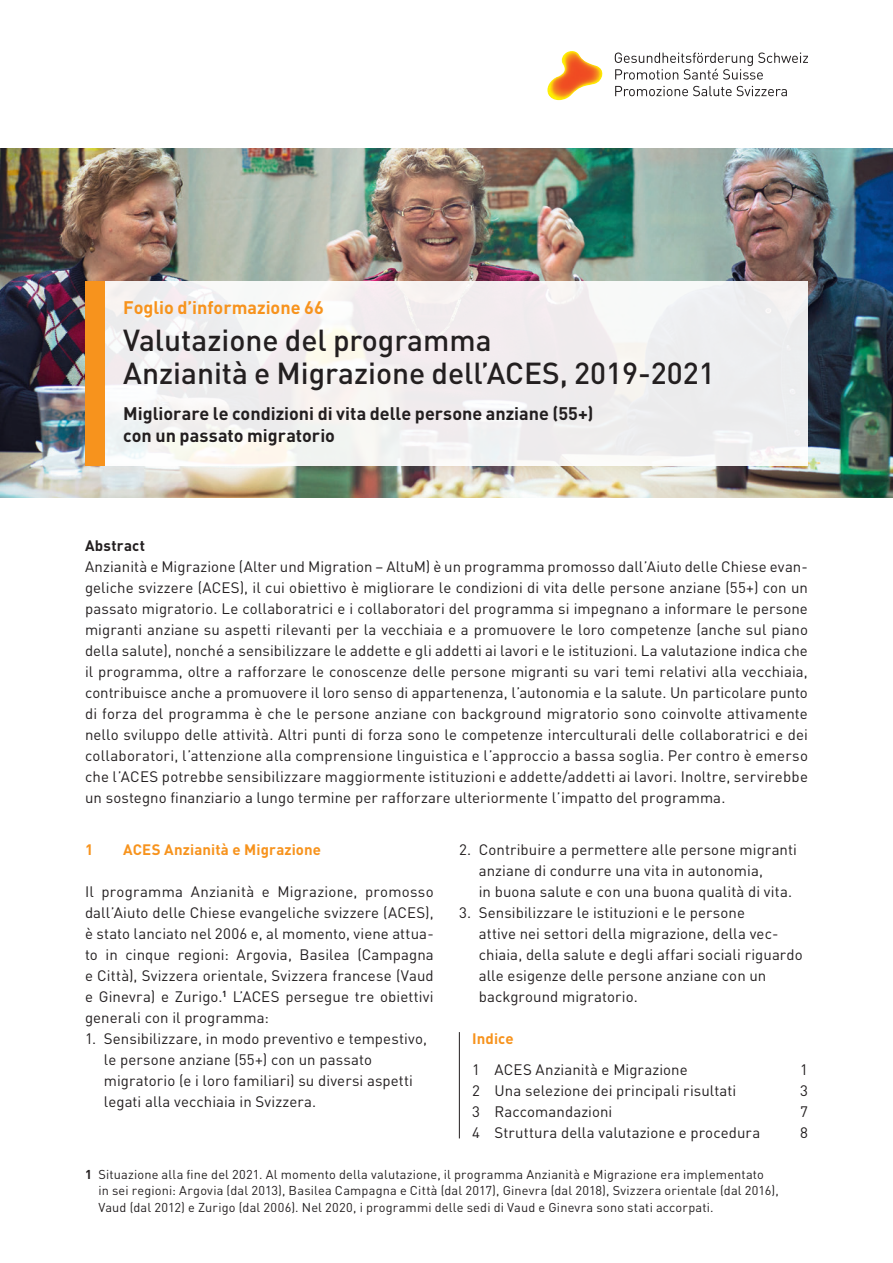
<style>
.page{position:relative;width:893px;height:1263px;background:#fff}
.page>*{position:absolute;margin:0;border:0;box-sizing:border-box;transform-origin:0 0}
.t1{font:500 30px/33px "DIN Pro";color:#231f20}
.t2{font:700 18px/22.5px "DIN Pro";color:#231f20}
.t3{font:700 18px "DIN Pro";color:#f7931d}
.t4{font:15px/21px "DIN Pro";letter-spacing:.005em;color:#231f20}
.t5{font:700 15px "DIN Pro";letter-spacing:.01em;color:#f7931d}
.t6{font:700 15px "DIN Pro";letter-spacing:.02em;color:#231f20}
.t7{font:12.75px/16.5px "DIN Pro";letter-spacing:.015em;color:#231f20}
.s1{font-weight:700}
</style>
<div class="page">
<img style="left:0;top:149px;width:893px;height:349px">
<div style="left:85px;top:281px;width:723px;height:185px;background:linear-gradient(to right,#f5f3f2,#efeeef)"></div>
<div style="left:85px;top:281px;width:19px;height:185px;background:#f7931d"></div>
<img style="left:547px;top:51px;width:56px;height:49px">
<svg style="left:615px;top:53px;width:193px;height:27px"></svg>
<svg style="left:615px;top:86px;width:172px;height:10px"></svg>
<hr style="left:459px;top:1032px;width:1px;height:106px;background:#231f20">
<p class="t3" style="left:123px;top:295px;width:202px">Foglio d’informazione 66</p>
<h1 class="t1" style="left:123px;top:323px;width:593px">Valutazione del programma<br>Anzianità e Migrazione dell’ACES, 2019-2021</h1>
<p class="t2" style="left:123px;top:401px;width:472px">Migliorare le condizioni di vita delle persone anziane (55+) con un passato migratorio</p>
<p class="t6" style="left:85px;top:536px;width:62px">Abstract</p>
<p class="t4" style="left:85px;top:556px;width:724px;text-align:justify">Anzianità e Migrazione (Alter und Migration – AltuM) è un programma promosso dall’Aiuto delle Chiese evan&shy;geliche svizzere (ACES), il cui obiettivo è migliorare le condizioni di vita delle persone anziane (55+) con un passato migratorio. Le collaboratrici e i collaboratori del programma si impegnano a informare le persone migranti anziane su aspetti rilevanti per la vecchiaia e a promuovere le loro competenze (anche sul piano della salute), nonché a sensibilizzare le addette e gli addetti ai lavori e le istituzioni. La valutazione indica che il programma, oltre a rafforzare le conoscenze delle persone migranti su vari temi relativi alla vecchiaia, contribuisce anche a promuovere il loro senso di appartenenza, l’autonomia e la salute. Un particolare punto di forza del programma è che le persone anziane con background migratorio sono coinvolte attivamente nello sviluppo delle attività. Altri punti di forza sono le competenze interculturali delle collaboratrici e dei collaboratori, l’attenzione alla comprensione linguistica e l’approccio a bassa soglia. Per contro è emerso che l’ACES potrebbe sensibilizzare maggiormente istituzioni e addette/addetti ai lavori. Inoltre, servirebbe un sostegno finanziario a lungo termine per rafforzare ulteriormente l’impatto del programma.</p>
<p class="t5" style="left:85px;top:839px;width:10px">1</p>
<p class="t5" style="left:123px;top:839px;width:199px">ACES Anzianità e Migrazione</p>
<p class="t4" style="left:85px;top:880px;width:350px;text-align:justify">Il programma Anzianità e Migrazione, promosso dall’Aiuto delle Chiese evangeliche svizzere (ACES), è stato lanciato nel 2006 e, al momento, viene attua&shy;to in cinque regioni: Argovia, Basilea (Campagna e Città), Svizzera orientale, Svizzera francese (Vaud e Ginevra) e Zurigo.<sup>1</sup> L’ACES persegue tre obiettivi generali con il programma:</p>
<p class="t4" style="left:104px;top:1027px;width:325px;text-indent:-19px">1. Sensibilizzare, in modo preventivo e tempestivo, le persone anziane (55+) con un passato migratorio (e i loro familiari) su diversi aspetti legati alla vecchiaia in Svizzera.</p>
<p class="t4" style="left:479px;top:838px;width:320px;text-indent:-20px">2. Contribuire a permettere alle persone migranti anziane di condurre una vita in autonomia,<br>in buona salute e con una buona qualità di vita.</p>
<p class="t4" style="left:479px;top:901px;width:325px;text-indent:-20px">3. Sensibilizzare le istituzioni e le persone<br>attive nei settori della migrazione, della vec&shy;chiaia, della salute e degli affari sociali riguardo alle esigenze delle persone anziane con un background migratorio.</p>
<p class="t5" style="left:472px;top:1028px;width:43px">Indice</p>
<p class="t4" style="left:472px;top:1059px;width:217px">1 ACES Anzianità e Migrazione</p>
<p class="t4" style="left:800px;top:1059px;width:9px">1</p>
<p class="t4" style="left:472px;top:1080px;width:266px">2 Una selezione dei principali risultati</p>
<p class="t4" style="left:800px;top:1080px;width:9px">3</p>
<p class="t4" style="left:472px;top:1101px;width:142px">3 Raccomandazioni</p>
<p class="t4" style="left:800px;top:1101px;width:9px">7</p>
<p class="t4" style="left:472px;top:1122px;width:290px">4 Struttura della valutazione e procedura</p>
<p class="t4" style="left:800px;top:1122px;width:9px">8</p>
<p class="t7" style="left:98px;top:1165px;width:682px;text-indent:-13px"><span class="s1">1</span> Situazione alla fine del 2021. Al momento della valutazione, il programma Anzianità e Migrazione era implementato<br>in sei regioni: Argovia (dal 2013), Basilea Campagna e Città (dal 2017), Ginevra (dal 2018), Svizzera orientale (dal 2016),<br>Vaud (dal 2012) e Zurigo (dal 2006). Nel 2020, i programmi delle sedi di Vaud e Ginevra sono stati accorpati.</p>
</div>
